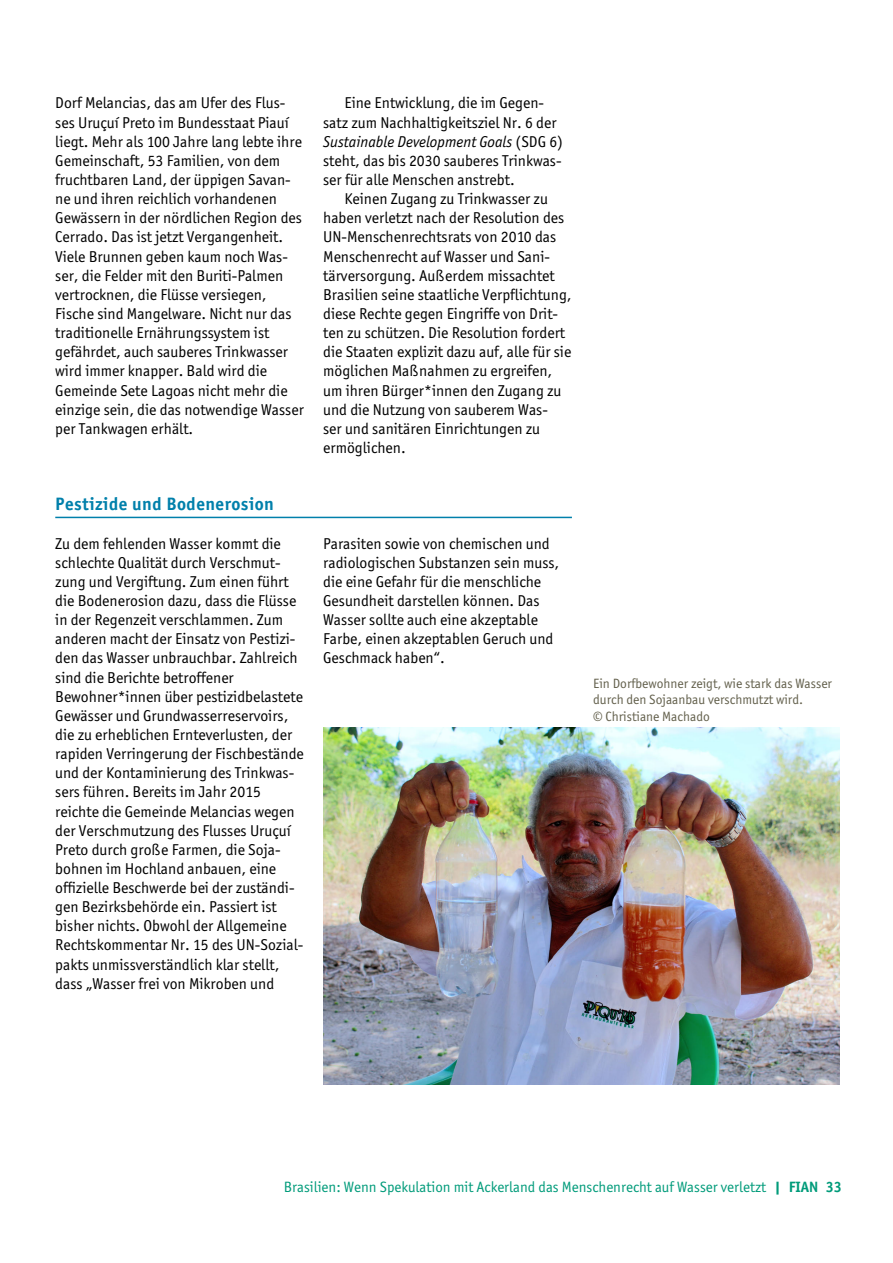
<style>
.page{position:relative;width:893px;height:1263px;background:#fff}
.page>*{position:absolute;margin:0;border:0;box-sizing:border-box;transform-origin:0 0}
.t1{font:700 18px "Officina Sans ITC";letter-spacing:.025em;color:#0080ab}
.t2{font:15.75px/19.2px "Officina Sans ITC Boo";color:#000}
.t3{font:15.75px "Officina Sans ITC Boo It";color:#000}
.t4{font:15px "Officina Sans ITC Boo";color:#009b7a}
.t5{font:13.5px/16.2px "Officina Sans ITC Boo";color:#63604c}
.s1{font-family:"Officina Sans ITC Boo"}
.s2{font-family:"Officina Sans ITC";font-weight:700}
</style>
<div class="page">
<img style="left:323px;top:727px;width:517px;height:357px">
<hr style="left:55px;top:517px;width:517px;height:1px;background:#0080ab">
<p class="t2" style="left:55px;top:93px;width:250px">Dorf Melancias, das am Ufer des Flus&shy;ses Uruçuí Preto im Bundesstaat Piauí liegt. Mehr als 100 Jahre lang lebte ihre Gemeinschaft, 53 Familien, von dem fruchtbaren Land, der üppigen Savan&shy;ne und ihren reichlich vorhandenen Gewässern in der nördlichen Region des Cerrado. Das ist jetzt Vergangenheit.<br>Viele Brunnen geben kaum noch Was&shy;ser, die Felder mit den Buriti-Palmen vertrocknen, die Flüsse versiegen, Fische sind Mangelware. Nicht nur das traditionelle Ernährungssystem ist gefährdet, auch sauberes Trinkwasser wird immer knapper. Bald wird die Gemeinde Sete Lagoas nicht mehr die einzige sein, die das notwendige Wasser per Tankwagen erhält.</p>
<p class="t2" style="left:323px;top:93px;width:235px;text-align:center">Eine Entwicklung, die im Gegen-<br>satz zum Nachhaltigkeitsziel Nr. 6 der</p>
<p class="t3" style="left:323px;top:133px;width:241px">Sustainable Development Goals <span class="s1">(SDG 6)</span></p>
<p class="t2" style="left:323px;top:151px;width:240px">steht, das bis 2030 sauberes Trinkwas&shy;ser für alle Menschen anstrebt.</p>
<p class="t2" style="left:323px;top:189px;width:250px;text-indent:21px">Keinen Zugang zu Trinkwasser zu haben verletzt nach der Resolution des UN-Menschenrechtsrats von 2010 das Menschenrecht auf Wasser und Sani&shy;tärversorgung. Außerdem missachtet Brasilien seine staatliche Verpflichtung, diese Rechte gegen Eingriffe von Drit&shy;ten zu schützen. Die Resolution fordert die Staaten explizit dazu auf, alle für sie möglichen Maßnahmen zu ergreifen, um ihren Bürger*innen den Zugang zu und die Nutzung von sauberem Was-<br>ser und sanitären Einrichtungen zu ermöglichen.</p>
<p class="t1" style="left:55px;top:493px;width:220px">Pestizide und Bodenerosion</p>
<p class="t2" style="left:55px;top:534px;width:250px">Zu dem fehlenden Wasser kommt die schlechte Qualität durch Verschmut&shy;zung und Vergiftung. Zum einen führt die Bodenerosion dazu, dass die Flüsse in der Regenzeit verschlammen. Zum anderen macht der Einsatz von Pestizi&shy;den das Wasser unbrauchbar. Zahlreich sind die Berichte betroffener Bewohner*innen über pestizidbelastete Gewässer und Grundwasserreservoirs, die zu erheblichen Ernteverlusten, der rapiden Verringerung der Fischbestände und der Kontaminierung des Trinkwas&shy;sers führen. Bereits im Jahr 2015 reichte die Gemeinde Melancias wegen der Verschmutzung des Flusses Uruçuí Preto durch große Farmen, die Soja&shy;bohnen im Hochland anbauen, eine offizielle Beschwerde bei der zuständi&shy;gen Bezirksbehörde ein. Passiert ist bisher nichts. Obwohl der Allgemeine Rechtskommentar Nr. 15 des UN-Sozial&shy;pakts unmissverständlich klar stellt, dass „Wasser frei von Mikroben und</p>
<p class="t2" style="left:323px;top:534px;width:238px">Parasiten sowie von chemischen und radiologischen Substanzen sein muss, die eine Gefahr für die menschliche Gesundheit darstellen können. Das Wasser sollte auch eine akzeptable Farbe, einen akzeptablen Geruch und Geschmack haben“.</p>
<p class="t5" style="left:593px;top:675px;width:240px">Ein Dorfbewohner zeigt, wie stark das Wasser durch den Sojaanbau verschmutzt wird.<br>© Christiane Machado</p>
<p class="t4" style="left:284px;top:1178px;width:560px">Brasilien: Wenn Spekulation mit Ackerland das Menschenrecht auf Wasser verletzt <span class="s2">| FIAN 33</span></p>
</div>
